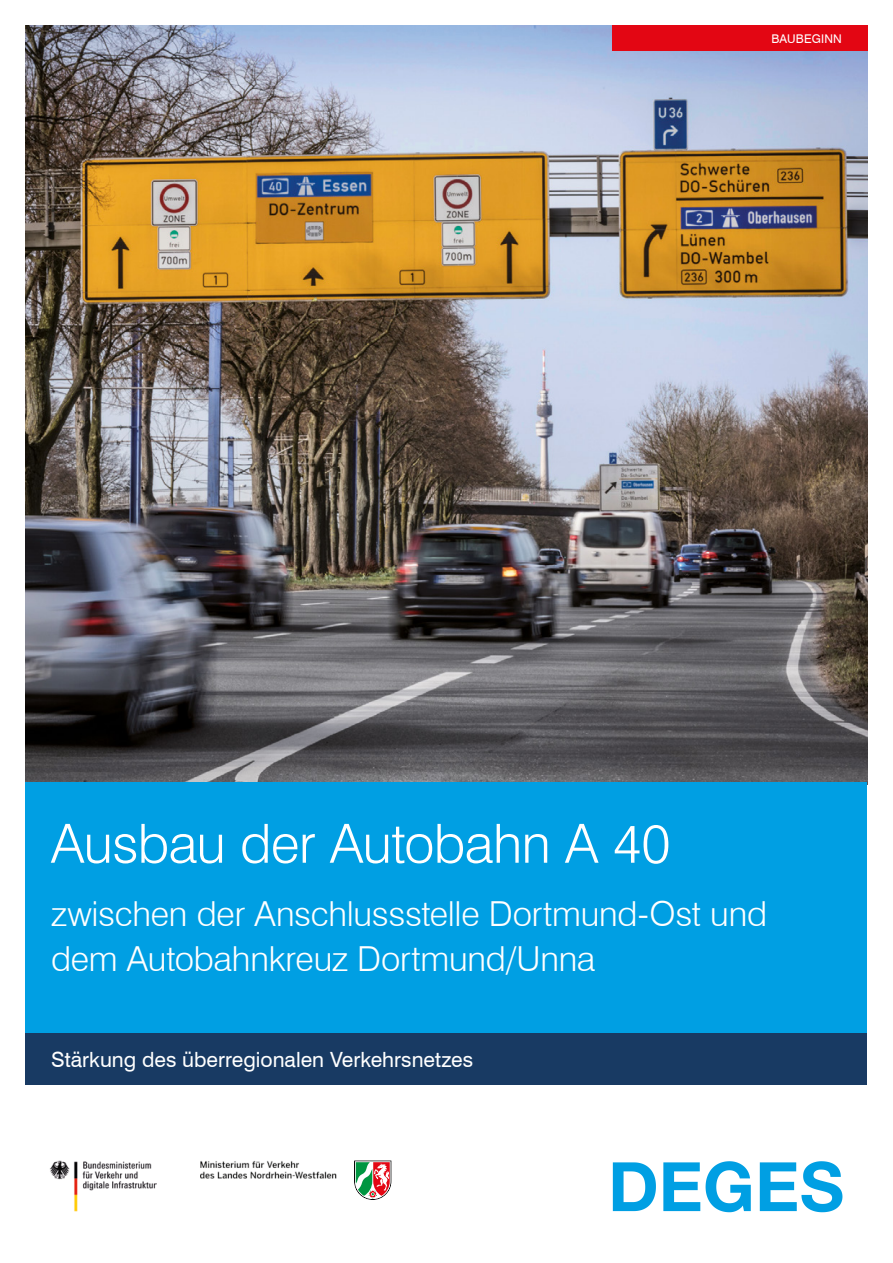
<style>
.page{position:relative;width:893px;height:1263px;background:#fff}
.page>*{position:absolute;margin:0;border:0;box-sizing:border-box;transform-origin:0 0}
.t1{font:300 54px "Swiss 721 BT";letter-spacing:-.01em;color:#fff}
.t2{font:300 34.5px/45px "Swiss 721 BT";letter-spacing:-.005em;color:#fff}
.t3{font:21px "Swiss 721 BT";color:#fff}
.t4{font:12px "Swiss 721 BT";letter-spacing:.02em;color:#fff}
</style>
<div class="page">
<img style="left:26px;top:26px;width:841px;height:756px">
<div style="left:26px;top:782px;width:841px;height:280px;background:#009fe3"></div>
<div style="left:612px;top:26px;width:255px;height:25px;background:#e30613"></div>
<div style="left:26px;top:1033px;width:841px;height:51px;background:#183a63"></div>
<svg style="left:613px;top:1162px;width:43px;height:49px"></svg>
<svg style="left:663px;top:1162px;width:37px;height:49px"></svg>
<svg style="left:706px;top:1161px;width:45px;height:51px"></svg>
<svg style="left:760px;top:1161px;width:82px;height:51px"></svg>
<img style="left:50px;top:1160px;width:107px;height:52px">
<img style="left:201px;top:1161px;width:136px;height:18px">
<svg style="left:354px;top:1160px;width:37px;height:40px"></svg>
<p class="t4" style="left:771px;top:30px;width:72px">BAUBEGINN</p>
<h1 class="t1" style="left:51px;top:811px;width:621px">Ausbau der Autobahn A 40</h1>
<p class="t2" style="left:51px;top:891px;width:717px">zwischen der Anschlussstelle Dortmund-Ost und dem Autobahnkreuz Dortmund/Unna</p>
<p class="t3" style="left:51px;top:1045px;width:424px">Stärkung des überregionalen Verkehrsnetzes</p>
</div>
